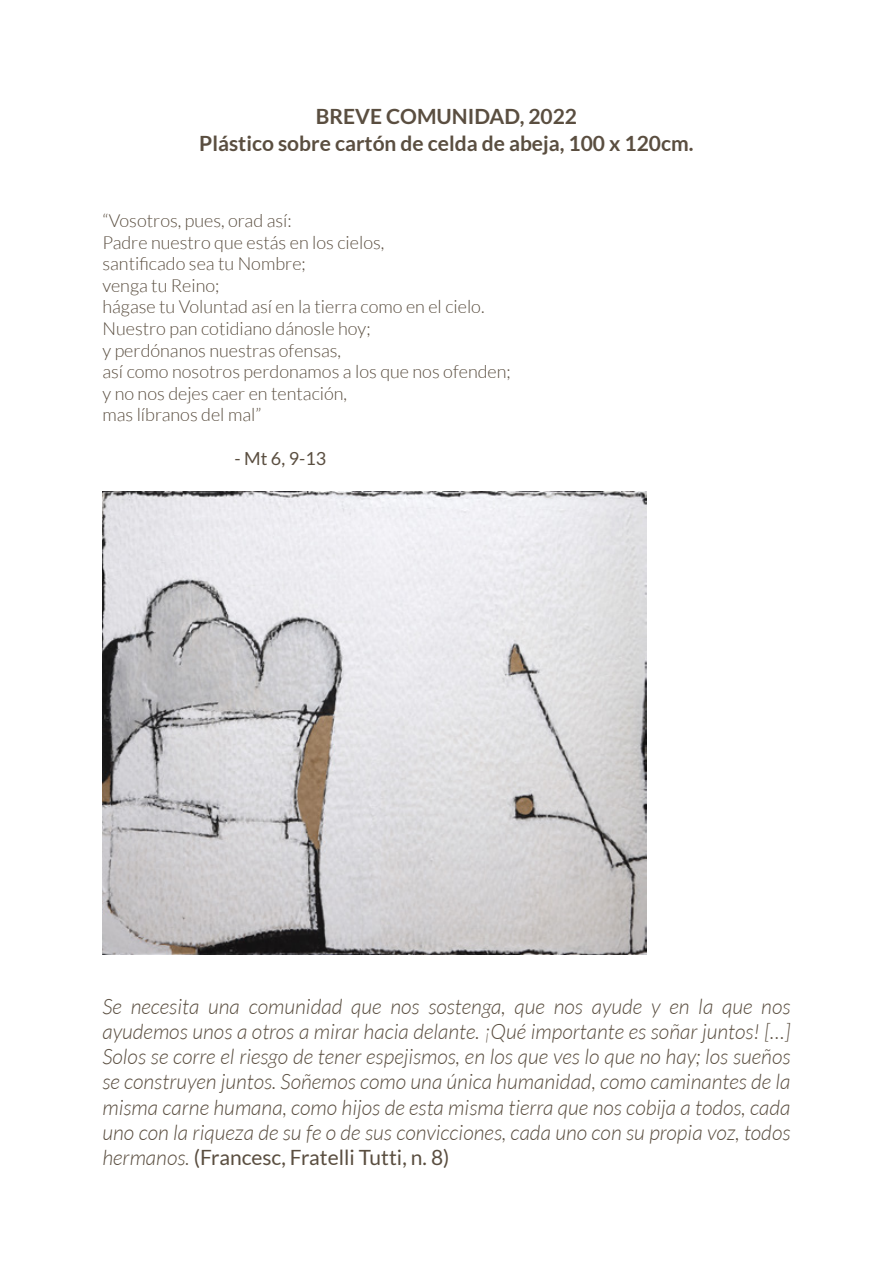
<style>
.page{position:relative;width:893px;height:1263px;background:#fff}
.page>*{position:absolute;margin:0;border:0;box-sizing:border-box;transform-origin:0 0}
.t1{font:italic 300 21px/25.2px "Lato";color:#5a4e40;text-align:justify}
.t2{font:700 21px/27px "Lato";color:#5a4e40;text-align:center}
.t3{font:300 18px/21.6px "Lato";color:#5a4e40}
.t4{font:18px "Lato";color:#5a4e40}
.s1{font-weight:400;font-style:normal}
</style>
<div class="page">
<img style="left:102px;top:492px;width:544px;height:462px">
<p class="t2" style="left:199px;top:103px;width:496px">BREVE COMUNIDAD, 2022<br>Plástico sobre cartón de celda de abeja, 100 x 120cm.</p>
<p class="t3" style="left:102px;top:210px;width:410px">“Vosotros, pues, orad así:<br>Padre nuestro que estás en los cielos,<br>santificado sea tu Nombre;<br>venga tu Reino;<br>hágase tu Voluntad así en la tierra como en el cielo.<br>Nuestro pan cotidiano dánosle hoy;<br>y perdónanos nuestras ofensas,<br>así como nosotros perdonamos a los que nos ofenden; y no nos dejes caer en tentación,<br>mas líbranos del mal”</p>
<p class="t4" style="left:234px;top:448px;width:93px">- Mt 6, 9-13</p>
<p class="t1" style="left:102px;top:994px;width:689px">Se necesita una comunidad que nos sostenga, que nos ayude y en la que nos ayudemos unos a otros a mirar hacia delante. ¡Qué importante es soñar juntos! […] Solos se corre el riesgo de tener espejismos, en los que ves lo que no hay; los sueños se construyen juntos. Soñemos como una única humanidad, como caminantes de la misma carne humana, como hijos de esta misma tierra que nos cobija a todos, cada uno con la riqueza de su fe o de sus convicciones, cada uno con su propia voz, todos hermanos. <span class="s1">(Francesc, Fratelli Tutti, n. 8)</span></p>
</div>
